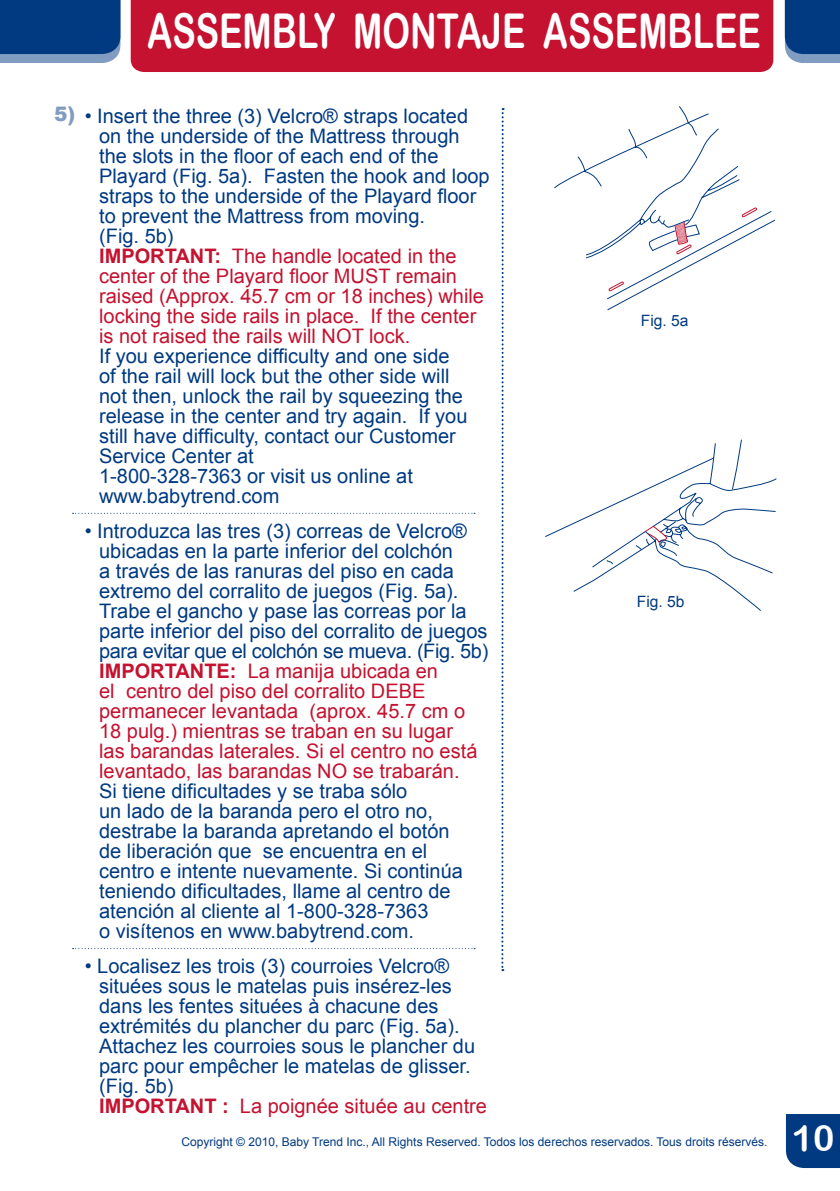
<style>
.page{position:relative;width:840px;height:1191px;background:#fff}
.page>*{position:absolute;margin:0;border:0;box-sizing:border-box;transform-origin:0 0}
.t1{font:48px "Arial Rounded MT Bold";color:#fff;scale:.73 1}
.t2{font:36px "Arial Rounded MT Bold";color:#fff}
.t3{font:20px/20px "Arial";color:#013a81}
.t4{font:900 20px "Arial";color:#809cc0}
.t5{font:15.6px "Arial";color:#013a81}
.t6{font:12px "Arial";color:#013a81}
.s1{font-weight:700;color:#c41230}
.s2{color:#c41230}
</style>
<div class="page">
<div style="left:131px;top:0;width:641px;height:72px;background:#c41230"></div>
<svg style="left:0;top:0;width:120px;height:63px;background:#15498a"></svg>
<svg style="left:784px;top:0;width:55px;height:63px;background:#1b4e8e"></svg>
<div style="left:785px;top:1114px;width:54px;height:54px;background:#013a81"></div>
<svg style="left:501px;top:108px;width:2px;height:863px"></svg>
<svg style="left:554px;top:106px;width:221px;height:205px"></svg>
<svg style="left:607px;top:206px;width:150px;height:86px"></svg>
<svg style="left:545px;top:439px;width:232px;height:172px"></svg>
<svg style="left:643px;top:526px;width:36px;height:31px"></svg>
<svg style="left:72px;top:513px;width:403px;height:1px"></svg>
<svg style="left:72px;top:948px;width:403px;height:1px"></svg>
<h1 class="t1" style="left:147px;top:2px;width:841px">ASSEMBLY MONTAJE ASSEMBLEE</h1>
<p class="t4" style="left:54px;top:99px;width:23px">5)</p>
<p class="t3" style="left:99px;top:106px;width:392px;text-indent:-14px">• Insert the three (3) Velcro® straps located on the underside of the Mattress through the slots in the floor of each end of the Playard (Fig. 5a). Fasten the hook and loop straps to the underside of the Playard floor to prevent the Mattress from moving.<br>(Fig. 5b)<br><span class="s1">IMPORTANT:</span> <span class="s2">The handle located in the center of the Playard floor MUST remain raised (Approx. 45.7 cm or 18 inches) while locking the side rails in place. If the center is not raised the rails will NOT lock.</span></p>
<p class="t3" style="left:99px;top:346px;width:369px">If you experience difficulty and one side of the rail will lock but the other side will not then, unlock the rail by squeezing the release in the center and try again. If you still have difficulty, contact our Customer Service Center at<br>1-800-328-7363 or visit us online at www.babytrend.com</p>
<p class="t3" style="left:99px;top:521px;width:390px;text-indent:-14px">• Introduzca las tres (3) correas de Velcro® ubicadas en la parte inferior del colchón<br>a través de las ranuras del piso en cada extremo del corralito de juegos (Fig. 5a).<br>Trabe el gancho y pase las correas por la parte inferior del piso del corralito de juegos para evitar que el colchón se mueva. (Fig. 5b)<br><span class="s1">IMPORTANTE:</span> <span class="s2">La manija ubicada en<br>el centro del piso del corralito DEBE permanecer levantada (aprox. 45.7 cm o 18 pulg.) mientras se traban en su lugar<br>las barandas laterales. Si el centro no está levantado, las barandas NO se trabarán.</span></p>
<p class="t3" style="left:99px;top:781px;width:365px">Si tiene dificultades y se traba sólo<br>un lado de la baranda pero el otro no, destrabe la baranda apretando el botón de liberación que se encuentra en el centro e intente nuevamente. Si continúa teniendo dificultades, llame al centro de atención al cliente al 1-800-328-7363<br>o visítenos en www.babytrend.com.</p>
<p class="t3" style="left:99px;top:956px;width:389px;text-indent:-14px">• Localisez les trois (3) courroies Velcro® situées sous le matelas puis insérez-les dans les fentes situées à chacune des extrémités du plancher du parc (Fig. 5a).<br>Attachez les courroies sous le plancher du parc pour empêcher le matelas de glisser. (Fig. 5b)<br><span class="s1">IMPORTANT :</span> <span class="s2">La poignée située au centre</span></p>
<p class="t5" style="left:640px;top:310px;width:49px">Fig. 5a</p>
<p class="t5" style="left:636px;top:591px;width:49px">Fig. 5b</p>
<p class="t6" style="left:181px;top:1134px;width:587px">Copyright © 2010, Baby Trend Inc., All Rights Reserved. Todos los derechos reservados. Tous droits réservés.</p>
<h2 class="t2" style="left:791px;top:1117px;width:44px">10</h2>
</div>
